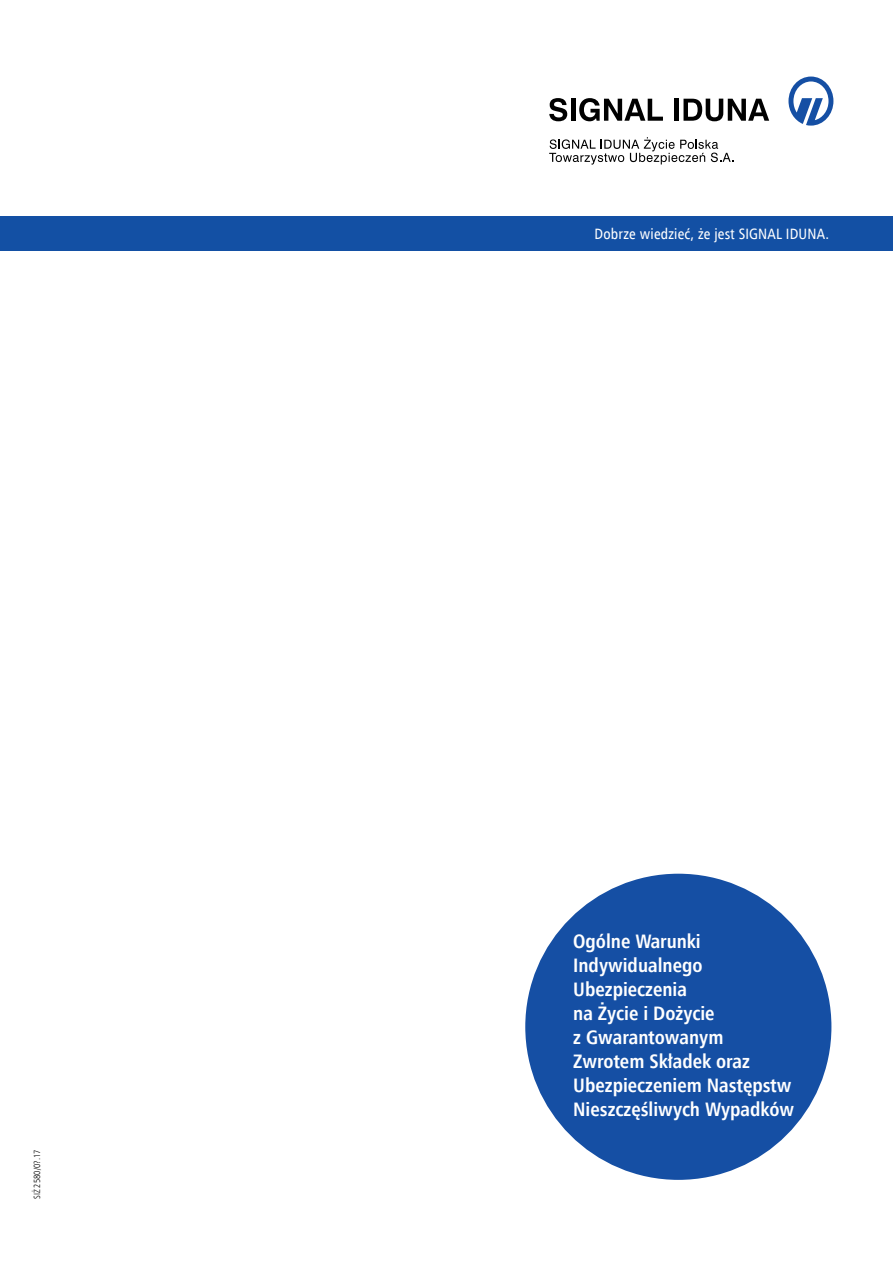
<style>
.page{position:relative;width:893px;height:1263px;background:#fff}
.page>*{position:absolute;margin:0;border:0;box-sizing:border-box;transform-origin:0 0}
.t1{font:700 19.5px/24px "Humnst 777 Cn EU";color:#fff}
.t2{font:15px "Humnst 777 Cn EU";letter-spacing:.01em;color:#fff}
.t3{font:9px "Humnst 777 Lt Cn EU";color:#000}
</style>
<div class="page">
<svg style="left:549px;top:137px;width:185px;height:28px"></svg>
<svg style="left:788px;top:77px;width:45px;height:49px"></svg>
<svg style="left:549px;top:98px;width:18px;height:23px"></svg>
<hr style="left:571px;top:99px;width:4px;height:22px;background:#000">
<svg style="left:579px;top:98px;width:84px;height:23px"></svg>
<div style="left:674px;top:99px;width:5px;height:22px;background:#000"></div>
<svg style="left:683px;top:99px;width:86px;height:22px"></svg>
<div style="left:525px;top:874px;width:306px;height:306px;background:#154fa4;border-radius:50%"></div>
<div style="left:0;top:217px;width:893px;height:34px;background:#1350a4"></div>
<p class="t3" style="left:31px;top:1199px;width:51px;rotate:-90deg">SIŻ 2580/0?.17</p>
<p class="t2" style="left:595px;top:225px;width:236px">Dobrze wiedzieć, że jest SIGNAL IDUNA.</p>
<p class="t1" style="left:573px;top:929px;width:223px">Ogólne Warunki<br>Indywidualnego<br>Ubezpieczenia<br>na Życie i Dożycie<br>z Gwarantowanym<br>Zwrotem Składek oraz<br>Ubezpieczeniem Następstw<br>Nieszczęśliwych Wypadków</p>
</div>
